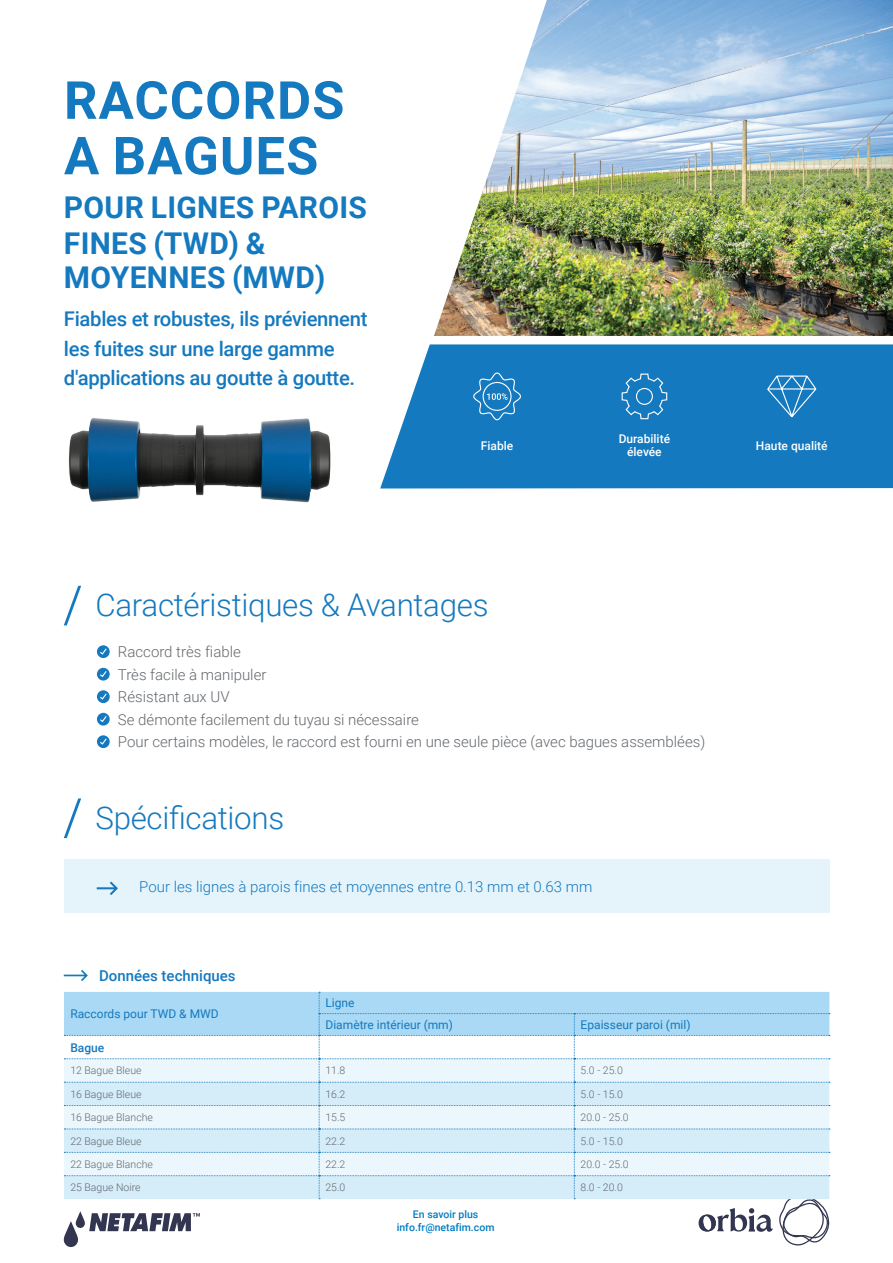
<style>
.page{position:relative;width:893px;height:1263px;background:#fff}
.page>*{position:absolute;margin:0;border:0;box-sizing:border-box;transform-origin:0 0}
.t1{font:700 52.5px/55.5px "Roboto";letter-spacing:.02em;color:#1479bf}
.t2{font:300 31.35px "Roboto";letter-spacing:-.01em;color:#1479bf}
.t3{font:700 30px/35px "Roboto";letter-spacing:.01em;color:#1479bf}
.t4{font:500 20.25px/29.5px "Roboto";letter-spacing:-.015em;color:#1479bf}
.t5{font:300 15px/22.5px "Roboto";color:#63686d}
.t6{font:300 15px "Roboto";color:#1479bf}
.t7{font:500 15px "Roboto";color:#1479bf}
.t8{font:12px/21.8px "Roboto";color:#1479bf}
.t9{font:500 12px/13.5px "Roboto";color:#fff;text-align:center}
.t10{font:500 12px "Roboto";color:#1479bf}
.t11{font:300 10.5px "Roboto";color:#63686d}
.t12{font:500 10.5px/13.5px "Roboto";color:#007cc3;text-align:center}
</style>
<div class="page">
<img style="left:434px;top:0;width:459px;height:336px">
<div style="left:380px;top:344px;width:513px;height:144px;background:#1479bf"></div>
<div style="left:64px;top:859px;width:765px;height:54px;background:#e5f4fb"></div>
<svg style="left:97px;top:881px;width:21px;height:14px"></svg>
<svg style="left:63px;top:992px;width:767px;height:255px"></svg>
<svg style="left:64px;top:970px;width:24px;height:11px"></svg>
<img style="left:68px;top:418px;width:263px;height:85px">
<svg style="left:97px;top:645px;width:13px;height:13px"></svg>
<svg style="left:99px;top:647px;width:9px;height:8px"></svg>
<svg style="left:97px;top:668px;width:13px;height:12px"></svg>
<svg style="left:99px;top:670px;width:9px;height:8px"></svg>
<svg style="left:97px;top:690px;width:13px;height:13px"></svg>
<svg style="left:99px;top:692px;width:9px;height:8px"></svg>
<svg style="left:97px;top:713px;width:13px;height:12px"></svg>
<svg style="left:99px;top:715px;width:9px;height:8px"></svg>
<svg style="left:97px;top:735px;width:13px;height:13px"></svg>
<svg style="left:99px;top:737px;width:9px;height:8px"></svg>
<svg style="left:473px;top:372px;width:49px;height:49px;background:#338bc7"></svg>
<svg style="left:621px;top:373px;width:47px;height:47px;background:#2f88c6"></svg>
<svg style="left:766px;top:374px;width:52px;height:46px;background:#348bc7"></svg>
<svg style="left:63px;top:585px;width:18px;height:41px"></svg>
<svg style="left:63px;top:798px;width:19px;height:41px"></svg>
<h1 class="t1" style="left:64px;top:70px;width:282px">RACCORDS<br>A BAGUES</h1>
<h3 class="t3" style="left:64px;top:189px;width:304px">POUR LIGNES PAROIS<br>FINES (TWD) &amp;<br>MOYENNES (MWD)</h3>
<h3 class="t4" style="left:64px;top:304px;width:305px">Fiables et robustes, ils préviennent les fuites sur une large gamme d'applications au goutte à goutte.</h3>
<p class="t9" style="left:481px;top:438px;width:34px">Fiable</p>
<p class="t9" style="left:619px;top:431px;width:53px">Durabilité élevée</p>
<p class="t9" style="left:756px;top:438px;width:73px">Haute qualité</p>
<h2 class="t2" style="left:95px;top:583px;width:394px">Caractéristiques &amp; Avantages</h2>
<p class="t5" style="left:118px;top:640px;width:589px">Raccord très fiable<br>Très facile à manipuler<br>Résistant aux UV<br>Se démonte facilement du tuyau si nécessaire<br>Pour certains modèles, le raccord est fourni en une seule pièce (avec bagues assemblées)</p>
<h2 class="t2" style="left:95px;top:796px;width:190px">Spécifications</h2>
<p class="t6" style="left:139px;top:876px;width:455px">Pour les lignes à parois fines et moyennes entre 0.13 mm et 0.63 mm</p>
<p class="t7" style="left:99px;top:965px;width:138px">Données techniques</p>
<p class="t8" style="left:70px;top:1002px;width:150px">Raccords pour TWD &amp; MWD</p>
<p class="t8" style="left:325px;top:992px;width:129px">Ligne<br>Diamètre intérieur (mm)</p>
<p class="t8" style="left:581px;top:1013px;width:111px">Epaisseur paroi (mil)</p>
<p class="t10" style="left:70px;top:1039px;width:35px">Bague</p>
<p class="t11" style="left:70px;top:1063px;width:73px">12 Bague Bleue</p>
<p class="t11" style="left:325px;top:1063px;width:21px">11.8</p>
<p class="t11" style="left:581px;top:1063px;width:44px">5.0 - 25.0</p>
<p class="t11" style="left:70px;top:1087px;width:73px">16 Bague Bleue</p>
<p class="t11" style="left:325px;top:1087px;width:21px">16.2</p>
<p class="t11" style="left:581px;top:1087px;width:44px">5.0 - 15.0</p>
<p class="t11" style="left:70px;top:1110px;width:84px">16 Bague Blanche</p>
<p class="t11" style="left:325px;top:1110px;width:21px">15.5</p>
<p class="t11" style="left:581px;top:1110px;width:50px">20.0 - 25.0</p>
<p class="t11" style="left:70px;top:1133px;width:73px">22 Bague Bleue</p>
<p class="t11" style="left:325px;top:1133px;width:21px">22.2</p>
<p class="t11" style="left:581px;top:1133px;width:44px">5.0 - 15.0</p>
<p class="t11" style="left:70px;top:1157px;width:84px">22 Bague Blanche</p>
<p class="t11" style="left:325px;top:1157px;width:21px">22.2</p>
<p class="t11" style="left:581px;top:1157px;width:50px">20.0 - 25.0</p>
<p class="t11" style="left:70px;top:1180px;width:72px">25 Bague Noire</p>
<p class="t11" style="left:325px;top:1180px;width:21px">25.0</p>
<p class="t11" style="left:581px;top:1180px;width:44px">8.0 - 20.0</p>
<p class="t12" style="left:397px;top:1207px;width:99px">En savoir plus info.fr@netafim.com</p>
</div>
